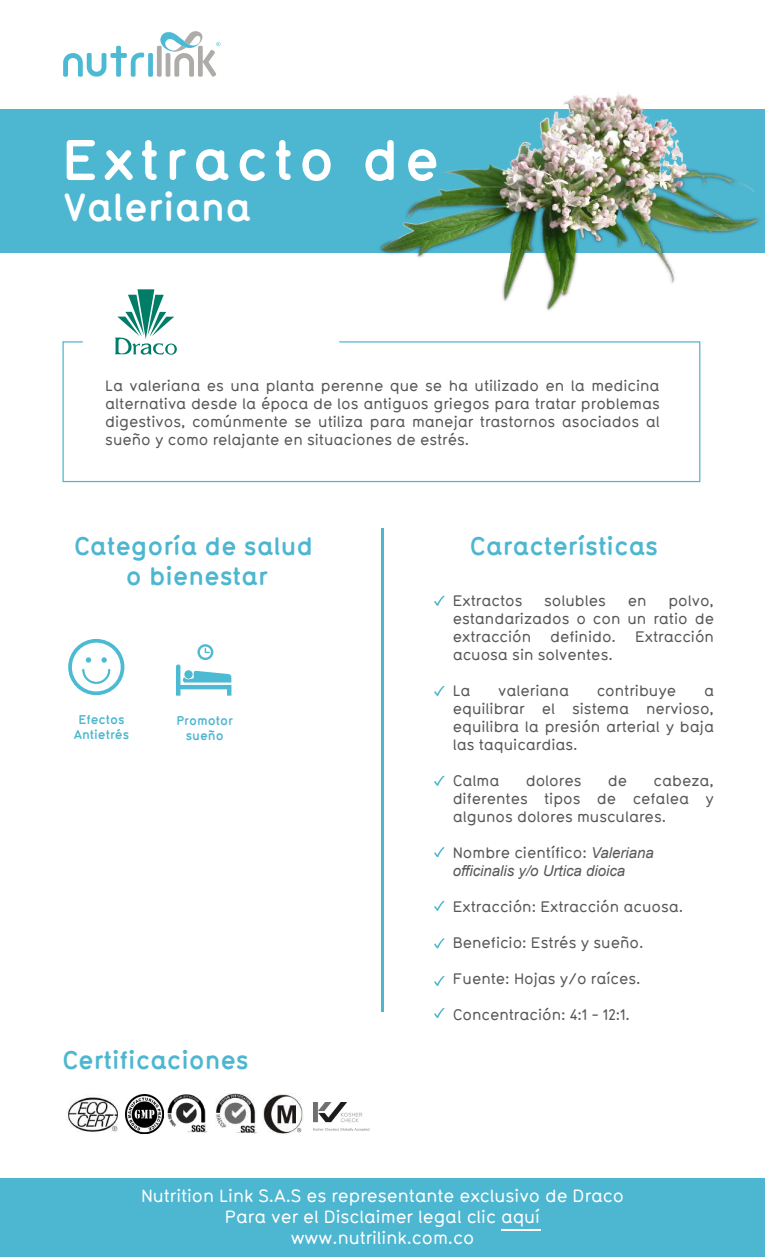
<style>
.page{position:relative;width:765px;height:1257px;background:#fff}
.page>*{position:absolute;margin:0;border:0;box-sizing:border-box;transform-origin:0 0}
.t1{font:700 56.25px "Typ 1451";letter-spacing:.1em;color:#fff}
.t2{font:700 38.75px "Typ 1451";color:#fff}
.t3{font:700 25px/30px "Typ 1451";color:#4db6d0;text-align:center}
.t4{font:500 17.5px/21px "Typ 1451";color:#fff;text-align:center}
.t5{font:500 15px/18px "Typ 1451";color:#575756;text-align:justify}
.t6{font:italic 15px "Arial";color:#575756}
.t7{font:700 12.5px/15px "Typ 1451";color:#4db6d0;text-align:center}
.s1{font-family:"Arial";font-weight:400;font-style:italic}
</style>
<div class="page">
<div style="left:0;top:109px;width:765px;height:144px;background:#4db6d0"></div>
<div style="left:148px;top:53px;width:5px;height:24px;background:#4dbad4;border-radius:2px"></div>
<svg style="left:63px;top:46px;width:81px;height:31px"></svg>
<svg style="left:157px;top:31px;width:63px;height:46px"></svg>
<hr style="left:381px;top:529px;width:3px;height:483px;background:#4db6d0">
<svg style="left:62px;top:341px;width:639px;height:142px"></svg>
<svg style="left:434px;top:596px;width:10px;height:10px"></svg>
<svg style="left:434px;top:847px;width:10px;height:10px"></svg>
<svg style="left:434px;top:901px;width:10px;height:10px"></svg>
<svg style="left:434px;top:938px;width:10px;height:10px"></svg>
<svg style="left:434px;top:976px;width:10px;height:10px"></svg>
<svg style="left:434px;top:1008px;width:10px;height:10px"></svg>
<svg style="left:434px;top:686px;width:10px;height:10px"></svg>
<svg style="left:434px;top:776px;width:10px;height:10px"></svg>
<div style="left:0;top:1179px;width:765px;height:78px;background:#4db6d0"></div>
<hr style="left:501px;top:1230px;width:40px;height:1px;background:#fff">
<div style="left:165px;top:344px;width:12px;height:11px;background:#007d67;border-radius:50%"></div>
<svg style="left:115px;top:289px;width:60px;height:66px"></svg>
<img style="left:379px;top:92px;width:380px;height:219px">
<svg style="left:68px;top:639px;width:56px;height:56px"></svg>
<svg style="left:176px;top:644px;width:55px;height:52px"></svg>
<img style="left:314px;top:1102px;width:56px;height:28px">
<img style="left:126px;top:1095px;width:38px;height:38px">
<img style="left:68px;top:1097px;width:50px;height:35px">
<img style="left:167px;top:1094px;width:41px;height:39px">
<img style="left:216px;top:1094px;width:40px;height:39px">
<img style="left:263px;top:1094px;width:40px;height:40px">
<h1 class="t1" style="left:62px;top:120px;width:379px">Extracto de</h1>
<h2 class="t2" style="left:63px;top:180px;width:189px">Valeriana</h2>
<p class="t5" style="left:105px;top:376px;width:556px">La valeriana es una planta perenne que se ha utilizado en la medicina alternativa desde la época de los antiguos griegos para tratar problemas digestivos, comúnmente se utiliza para manejar trastornos asociados al sueño y como relajante en situaciones de estrés.</p>
<h3 class="t3" style="left:74px;top:530px;width:241px">Categoría de salud o bienestar</h3>
<p class="t7" style="left:74px;top:712px;width:57px">Efectos<br>Antietrés</p>
<p class="t7" style="left:176px;top:712px;width:58px">Promotor sueño</p>
<h3 class="t3" style="left:62px;top:1044px;width:188px">Certificaciones</h3>
<h3 class="t3" style="left:470px;top:530px;width:190px">Características</h3>
<p class="t5" style="left:453px;top:591px;width:263px;text-indent:216px">polvo, estandarizados o con un ratio de extracción</p>
<p class="t5" style="left:453px;top:591px;width:71px">Extractos</p>
<p class="t5" style="left:544px;top:591px;width:63px">solubles</p>
<p class="t5" style="left:628px;top:591px;width:20px">en</p>
<p class="t5" style="left:550px;top:627px;width:67px">definido.</p>
<p class="t5" style="left:635px;top:627px;width:80px">Extracción</p>
<p class="t5" style="left:453px;top:645px;width:162px">acuosa sin solventes.</p>
<p class="t5" style="left:453px;top:681px;width:19px">La</p>
<p class="t5" style="left:498px;top:681px;width:72px">valeriana</p>
<p class="t5" style="left:597px;top:681px;width:81px">contribuye</p>
<p class="t5" style="left:453px;top:681px;width:263px;text-indent:251px">a equilibrar el sistema nervioso, equilibra la presión arterial y baja las taquicardias.</p>
<p class="t5" style="left:453px;top:771px;width:48px">Calma</p>
<p class="t5" style="left:526px;top:771px;width:57px">dolores</p>
<p class="t5" style="left:608px;top:771px;width:21px">de</p>
<p class="t5" style="left:453px;top:771px;width:263px;text-indent:201px">cabeza, diferentes tipos de cefalea y algunos dolores musculares.</p>
<p class="t5" style="left:453px;top:843px;width:203px">Nombre científico: <span class="s1">Valeriana</span></p>
<p class="t6" style="left:453px;top:861px;width:174px">officinalis y/o Urtica dioica</p>
<p class="t5" style="left:453px;top:897px;width:232px">Extracción: Extracción acuosa.</p>
<p class="t5" style="left:453px;top:933px;width:192px">Beneficio: Estrés y sueño.</p>
<p class="t5" style="left:453px;top:969px;width:189px">Fuente: Hojas y/o raíces.</p>
<p class="t5" style="left:453px;top:1005px;width:179px">Concentración: 4:1 - 12:1.</p>
<p class="t4" style="left:141px;top:1184px;width:484px">Nutrition Link S.A.S es representante exclusivo de Draco<br>Para ver el Disclaimer legal clic aquí www.nutrilink.com.co</p>
</div>
